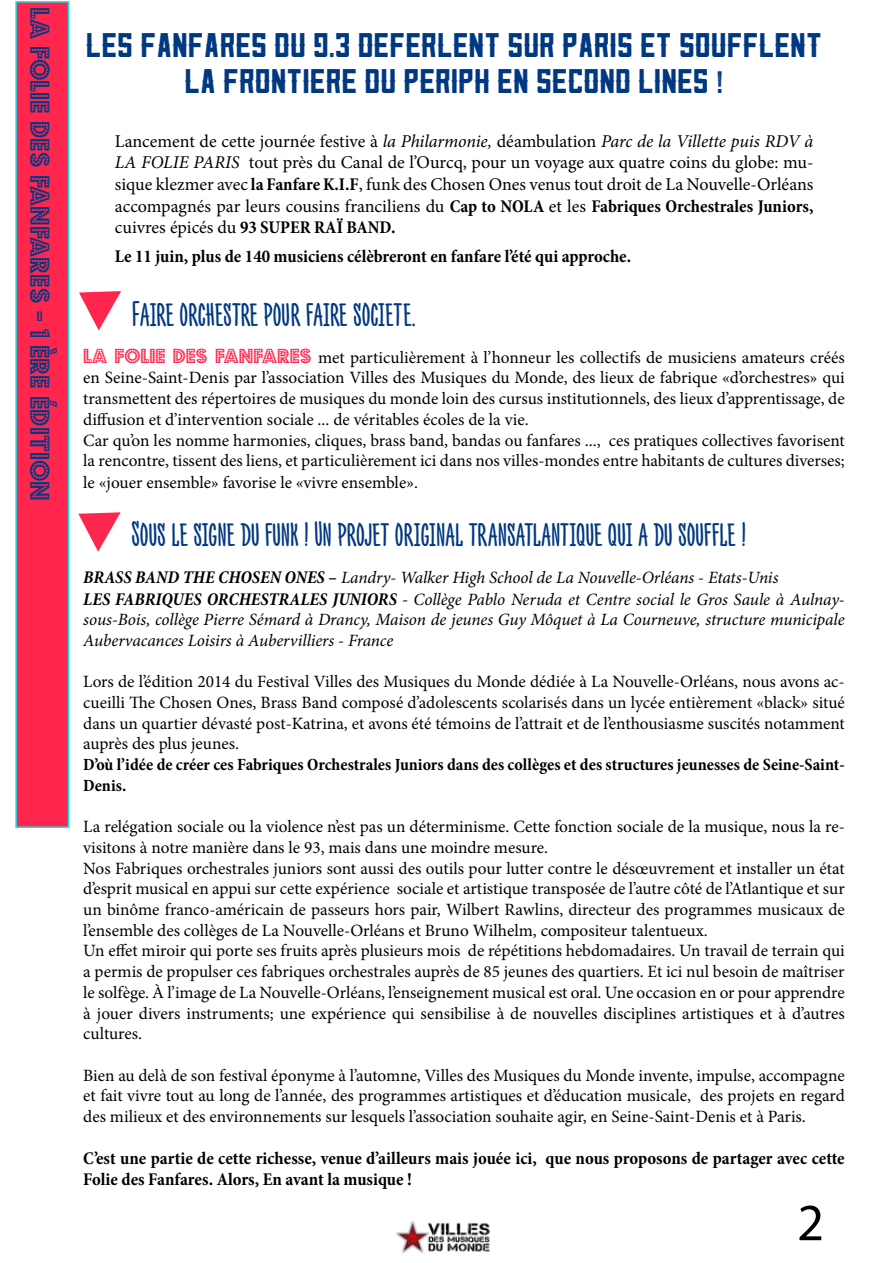
<style>
.page{position:relative;width:893px;height:1263px;background:#fff}
.page>*{position:absolute;margin:0;border:0;box-sizing:border-box;transform-origin:0 0}
.t1{font:52.5px "Myriad Pro";color:#000}
.t2{font:condensed 36px "Nexa Rust Handmade";color:#003882}
.t3{font:30px/36px "Hoverage";color:#003882;text-align:center}
.t4{font:30px "Budmo Jiggler";color:#003882}
.t5{font:18px/21.6px "Minion Pro";color:#000;text-align:justify}
.t6{font:700 condensed 18px/21.6px "Minion Pro";color:#000}
.t7{font:17.25px/20.7px "Minion Pro";color:#000}
.t8{font:italic 17.25px/21px "Minion Pro";letter-spacing:-.005em;color:#000}
.t9{font:700 condensed 17.25px/20.7px "Minion Pro";color:#000}
.s1{font-family:"Veneer"}
.s2{font-style:italic}
.s3{font-weight:700;font-stretch:condensed}
.s4{font-family:"Budmo Jiggler";font-size:22.5px;color:#ff264d}
.s5{font-weight:700;font-stretch:condensed;font-size:18px}
.s6{font-size:18px}
</style>
<div class="page">
<div style="left:16px;top:2px;width:53px;height:825px;background:#ff264d"></div>
<div style="left:15px;top:1px;width:54px;height:827px;border:2px solid #00f0ef"></div>
<img style="left:396px;top:1221px;width:95px;height:32px">
<svg style="left:79px;top:291px;width:42px;height:39px"></svg>
<svg style="left:78px;top:512px;width:43px;height:40px"></svg>
<h3 class="t4" style="left:57px;top:7px;width:495px;rotate:90deg">LA FOLIE DES FANFARES - 1 ÈRE ÉDITION</h3>
<h3 class="t3" style="left:86px;top:28px;width:738px">LES FANFARES DU 9<span class="s1">.</span>3 DEFERLENT SUR PARIS ET SOUFFLENT<br>LA FRONTIERE DU PERIPH EN SECOND LINES <span class="s1">!</span></h3>
<p class="t5" style="left:115px;top:130px;width:700px">Lancement de cette journée festive à <span class="s2">la Philarmonie,</span> déambulation <span class="s2">Parc de la Villette puis RDV à LA FOLIE PARIS</span> tout près du Canal de l’Ourcq, pour un voyage aux quatre coins du globe: mu&shy;sique klezmer avec <span class="s3">la Fanfare K.I.F</span>, funk des Chosen Ones venus tout droit de La Nouvelle-Orléans accompagnés par leurs cousins franciliens du <span class="s3">Cap to NOLA</span> et les <span class="s3">Fabriques Orchestrales Juniors, </span>cuivres épicés du <span class="s3">93 SUPER RAÏ BAND.</span></p>
<p class="t6" style="left:115px;top:246px;width:518px">Le 11 juin, plus de 140 musiciens célèbreront en fanfare l’été qui approche.</p>
<h2 class="t2" style="left:132px;top:295px;width:285px">FAIRE ORCHESTRE POUR FAIRE SOCIETE.</h2>
<p class="t7" style="left:83px;top:347px;width:763px"><span class="s4">LA FOLIE DES FANFARES</span> met particulièrement à l’honneur les collectifs de musiciens amateurs créés en Seine-Saint-Denis par l’association Villes des Musiques du Monde, des lieux de fabrique «d’orchestres» qui transmettent des répertoires de musiques du monde loin des cursus institutionnels, des lieux d’apprentissage, de diffusion et d’intervention sociale ... de véritables écoles de la vie.<br>Car qu’on les nomme harmonies, cliques, brass band, bandas ou fanfares ..., ces pratiques collectives favorisent la rencontre, tissent des liens, et particulièrement ici dans nos villes-mondes entre habitants de cultures diverses; le «jouer ensemble» favorise le «vivre ensemble».</p>
<h2 class="t2" style="left:132px;top:515px;width:616px">SOUS LE SIGNE DU FUNK ! UN PROJET ORIGINAL TRANSATLANTIQUE QUI A DU SOUFFLE !</h2>
<p class="t8" style="left:83px;top:567px;width:763px"><span class="s5">BRASS BAND THE CHOSEN ONES –</span> Landry- Walker High School de La Nouvelle-Orléans - Etats-Unis<br><span class="s5">LES FABRIQUES ORCHESTRALES JUNIORS</span> <span class="s6">-</span> Collège Pablo Neruda et Centre social le Gros Saule à Aulnay&shy;sous-Bois, collège Pierre Sémard à Drancy, Maison de jeunes Guy Môquet à La Courneuve, structure municipale Aubervacances Loisirs à Aubervilliers - France</p>
<p class="t7" style="left:83px;top:671px;width:763px;text-align:justify">Lors de l’édition 2014 du Festival Villes des Musiques du Monde dédiée à La Nouvelle-Orléans, nous avons ac&shy;cueilli The Chosen Ones, Brass Band composé d’adolescents scolarisés dans un lycée entièrement «black» situé dans un quartier dévasté post-Katrina, et avons été témoins de l’attrait et de l’enthousiasme suscités notamment auprès des plus jeunes.</p>
<p class="t9" style="left:83px;top:754px;width:763px">D’où l’idée de créer ces Fabriques Orchestrales Juniors dans des collèges et des structures jeunesses de Seine-Saint-<br>Denis.</p>
<p class="t7" style="left:83px;top:816px;width:763px">La relégation sociale ou la violence n’est pas un déterminisme. Cette fonction sociale de la musique, nous la re&shy;visitons à notre manière dans le 93, mais dans une moindre mesure.<br>Nos Fabriques orchestrales juniors sont aussi des outils pour lutter contre le désœuvrement et installer un état d’esprit musical en appui sur cette expérience sociale et artistique transposée de l’autre côté de l’Atlantique et sur un binôme franco-américain de passeurs hors pair, Wilbert Rawlins, directeur des programmes musicaux de l’ensemble des collèges de La Nouvelle-Orléans et Bruno Wilhelm, compositeur talentueux.<br>Un effet miroir qui porte ses fruits après plusieurs mois de répétitions hebdomadaires. Un travail de terrain qui a permis de propulser ces fabriques orchestrales auprès de 85 jeunes des quartiers. Et ici nul besoin de maîtriser le solfège. À l’image de La Nouvelle-Orléans, l’enseignement musical est oral. Une occasion en or pour apprendre à jouer divers instruments; une expérience qui sensibilise à de nouvelles disciplines artistiques et à d’autres cultures.</p>
<p class="t7" style="left:83px;top:1065px;width:763px;text-align:justify">Bien au delà de son festival éponyme à l’automne, Villes des Musiques du Monde invente, impulse, accompagne et fait vivre tout au long de l’année, des programmes artistiques et d’éducation musicale, des projets en regard des milieux et des environnements sur lesquels l’association souhaite agir, en Seine-Saint-Denis et à Paris.</p>
<p class="t6" style="left:83px;top:1147px;width:763px">C’est une partie de cette richesse, venue d’ailleurs mais jouée ici, que nous proposons de partager avec cette<br>Folie des Fanfares. Alors, En avant la musique !</p>
<h1 class="t1" style="left:797px;top:1190px;width:28px">2</h1>
</div>
